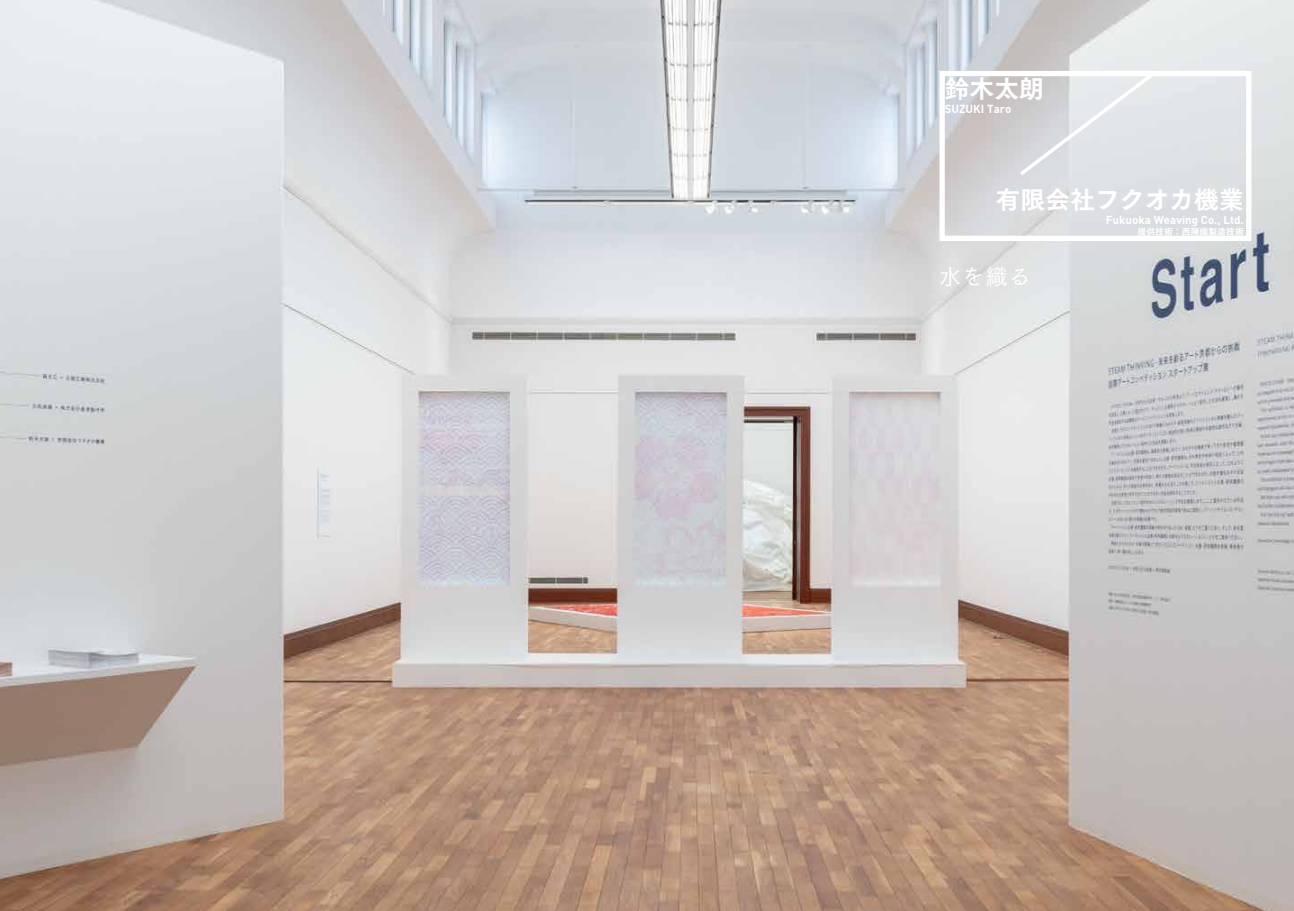
<style>
.page{position:relative;width:1294px;height:911px;background:#fff}
.page>*{position:absolute;margin:0;border:0;box-sizing:border-box;transform-origin:0 0}
.t1{font:24.75px "Tsuku Go Pro E";color:#fff}
.t2{font:22.12px "Tsuku Go Pro M";color:#fff}
.t3{font:700 11.5px "DIN";color:#fff}
.t4{font:8.88px "Tsuku Go Pro E";color:#fff}
</style>
<div class="page">
<img style="left:0;top:0;width:1293px;height:911px">
<svg style="left:936px;top:68px;width:317px;height:176px;background:#dcdde0"></svg>
<svg style="left:1016px;top:69px;width:141px;height:110px;background:#dee0e3"></svg>
<h1 class="t1" style="left:944px;top:66px;width:101px">鈴木太朗</h1>
<p class="t3" style="left:944px;top:101px;width:68px">SUZUKI Taro</p>
<h1 class="t1" style="left:995px;top:177px;width:250px">有限会社フクオカ機業</h1>
<p class="t3" style="left:1105px;top:212px;width:140px">Fukuoka Weaving Co., Ltd.</p>
<p class="t4" style="left:1137px;top:223px;width:108px">提供技術：西陣織製造技術</p>
<h2 class="t2" style="left:939px;top:259px;width:93px">水を織る</h2>
</div>
